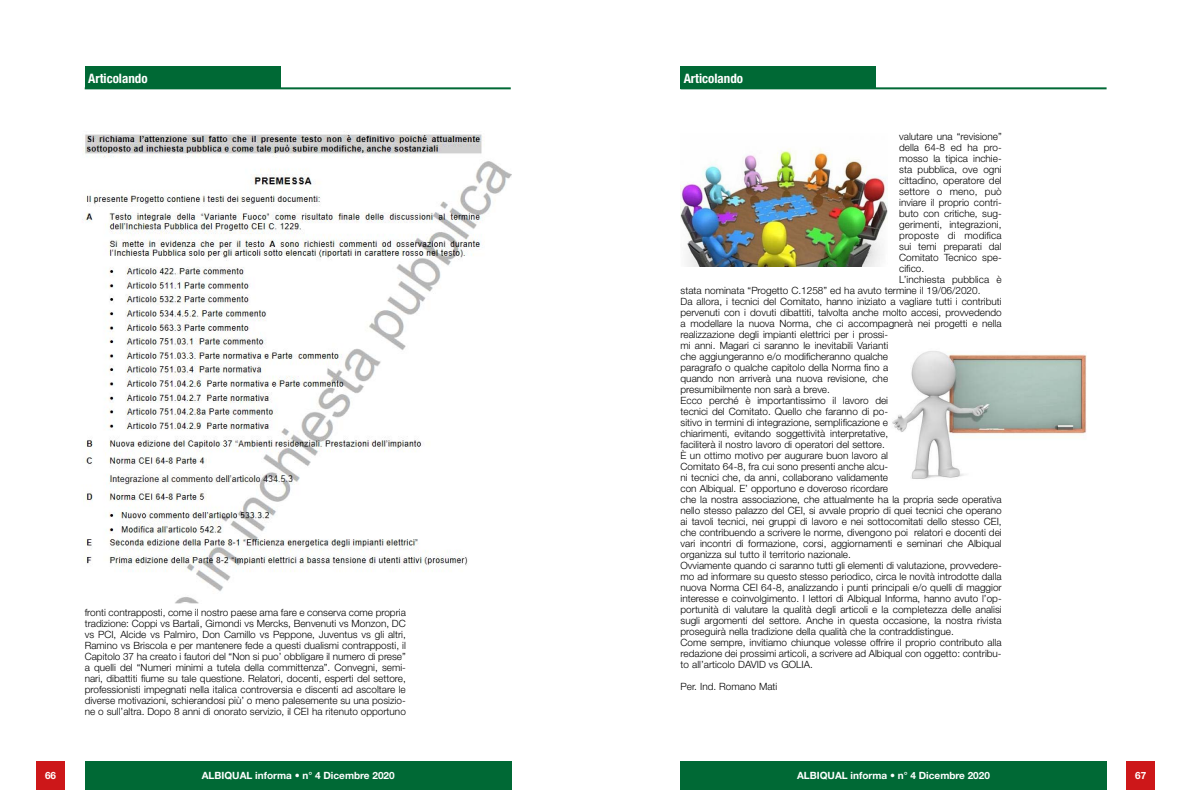
<style>
.page{position:relative;width:1191px;height:808px;background:#fff}
.page>*{position:absolute;margin:0;border:0;box-sizing:border-box;transform-origin:0 0}
.t1{font:700 condensed 13px "Helvetica Neue LT Std";color:#fff}
.t2{font:300 10px/11px "Helvetica Neue LT Std";color:#000;text-align:justify}
.t3{font:700 10px "Helvetica Neue LT Std";color:#fff}
</style>
<div class="page">
<hr style="left:85px;top:87px;width:426px;height:2px;background:#006935">
<div style="left:85px;top:66px;width:196px;height:23px;background:#006935"></div>
<div style="left:36px;top:761px;width:29px;height:28px;background:#cd1719"></div>
<div style="left:85px;top:761px;width:426px;height:28px;background:#006935"></div>
<img style="left:82px;top:131px;width:430px;height:472px">
<div style="left:1126px;top:761px;width:29px;height:28px;background:#cd1719"></div>
<div style="left:680px;top:761px;width:426px;height:28px;background:#006935"></div>
<img style="left:892px;top:351px;width:195px;height:128px">
<img style="left:680px;top:148px;width:207px;height:119px">
<hr style="left:680px;top:87px;width:426px;height:2px;background:#006935">
<div style="left:680px;top:66px;width:196px;height:23px;background:#006935"></div>
<h1 class="t1" style="left:88px;top:70px;width:61px">Articolando</h1>
<p class="t2" style="left:85px;top:606px;width:323px">fronti contrapposti, come il nostro paese ama fare e conserva come propria tradizione: Coppi vs Bartali, Gimondi vs Mercks, Benvenuti vs Monzon, DC vs PCI, Alcide vs Palmiro, Don Camillo vs Peppone, Juventus vs gli altri, Ramino vs Briscola e per mantenere fede a questi dualismi contrapposti, il Capitolo 37 ha creato i fautori del “Non si puo’ obbligare il numero di prese” a quelli del “Numeri minimi a tutela della committenza”. Convegni, semi&shy;nari, dibattiti fiume su tale questione. Relatori, docenti, esperti del settore, professionisti impegnati nella italica controversia e discenti ad ascoltare le diverse motivazioni, schierandosi più’ o meno palesemente su una posizio&shy;ne o sull’altra. Dopo 8 anni di onorato servizio, il CEI ha ritenuto opportuno</p>
<h1 class="t1" style="left:683px;top:70px;width:61px">Articolando</h1>
<p class="t2" style="left:899px;top:131px;width:104px">valutare una “revisione”</p>
<p class="t2" style="left:899px;top:142px;width:104px">della 64-8 ed ha pro-</p>
<p class="t2" style="left:899px;top:153px;width:104px">mosso la tipica inchie-</p>
<p class="t2" style="left:899px;top:164px;width:104px">sta pubblica, ove ogni</p>
<p class="t2" style="left:899px;top:175px;width:104px">cittadino, operatore del</p>
<p class="t2" style="left:899px;top:186px;width:104px">settore o meno, può</p>
<p class="t2" style="left:899px;top:197px;width:104px">inviare il proprio contri-</p>
<p class="t2" style="left:899px;top:208px;width:104px">buto con critiche, sug-</p>
<p class="t2" style="left:899px;top:219px;width:104px">gerimenti, integrazioni,</p>
<p class="t2" style="left:899px;top:230px;width:104px">proposte di modifica</p>
<p class="t2" style="left:899px;top:241px;width:104px">sui temi preparati dal</p>
<p class="t2" style="left:899px;top:252px;width:104px">Comitato Tecnico spe-</p>
<p class="t2" style="left:899px;top:263px;width:27px">cifico.</p>
<p class="t2" style="left:899px;top:274px;width:104px">L’inchiesta pubblica è</p>
<p class="t2" style="left:680px;top:285px;width:301px">stata nominata “Progetto C.1258” ed ha avuto termine il 19/06/2020.</p>
<p class="t2" style="left:680px;top:296px;width:323px">Da allora, i tecnici del Comitato, hanno iniziato a vagliare tutti i contributi</p>
<p class="t2" style="left:680px;top:307px;width:323px">pervenuti con i dovuti dibattiti, talvolta anche molto accesi, provvedendo</p>
<p class="t2" style="left:680px;top:318px;width:323px">a modellare la nuova Norma, che ci accompagnerà nei progetti e nella</p>
<p class="t2" style="left:680px;top:329px;width:209px">realizzazione degli impianti elettrici per i prossi-</p>
<p class="t2" style="left:680px;top:340px;width:209px">mi anni. Magari ci saranno le inevitabili Varianti</p>
<p class="t2" style="left:680px;top:351px;width:209px">che aggiungeranno e/o modificheranno qualche</p>
<p class="t2" style="left:680px;top:362px;width:209px">paragrafo o qualche capitolo della Norma fino a</p>
<p class="t2" style="left:680px;top:373px;width:209px">quando non arriverà una nuova revisione, che</p>
<p class="t2" style="left:680px;top:384px;width:151px">presumibilmente non sarà a breve.</p>
<p class="t2" style="left:680px;top:395px;width:209px">Ecco perché è importantissimo il lavoro dei</p>
<p class="t2" style="left:680px;top:406px;width:209px">tecnici del Comitato. Quello che faranno di po-</p>
<p class="t2" style="left:680px;top:417px;width:209px">sitivo in termini di integrazione, semplificazione e</p>
<p class="t2" style="left:680px;top:428px;width:209px">chiarimenti, evitando soggettività interpretative,</p>
<p class="t2" style="left:680px;top:439px;width:206px">faciliterà il nostro lavoro di operatori del settore.</p>
<p class="t2" style="left:680px;top:450px;width:209px">È un ottimo motivo per augurare buon lavoro al</p>
<p class="t2" style="left:680px;top:461px;width:209px">Comitato 64-8, fra cui sono presenti anche alcu-</p>
<p class="t2" style="left:680px;top:472px;width:209px">ni tecnici che, da anni, collaborano validamente</p>
<p class="t2" style="left:680px;top:483px;width:209px">con Albiqual. E’ opportuno e doveroso ricordare</p>
<p class="t2" style="left:680px;top:494px;width:323px">che la nostra associazione, che attualmente ha la propria sede operativa</p>
<p class="t2" style="left:680px;top:505px;width:323px">nello stesso palazzo del CEI, si avvale proprio di quei tecnici che operano</p>
<p class="t2" style="left:680px;top:516px;width:322px">ai tavoli tecnici, nei gruppi di lavoro e nei sottocomitati dello stesso CEI,</p>
<p class="t2" style="left:680px;top:527px;width:323px">che contribuendo a scrivere le norme, divengono poi relatori e docenti dei</p>
<p class="t2" style="left:680px;top:538px;width:323px">vari incontri di formazione, corsi, aggiornamenti e seminari che Albiqual</p>
<p class="t2" style="left:680px;top:549px;width:172px">organizza sul tutto il territorio nazionale.</p>
<p class="t2" style="left:680px;top:560px;width:323px">Ovviamente quando ci saranno tutti gli elementi di valutazione, provvedere-</p>
<p class="t2" style="left:680px;top:571px;width:323px">mo ad informare su questo stesso periodico, circa le novità introdotte dalla</p>
<p class="t2" style="left:680px;top:582px;width:323px">nuova Norma CEI 64-8, analizzando i punti principali e/o quelli di maggior</p>
<p class="t2" style="left:680px;top:593px;width:323px">interesse e coinvolgimento. I lettori di Albiqual Informa, hanno avuto l’op-</p>
<p class="t2" style="left:680px;top:604px;width:322px">portunità di valutare la qualità degli articoli e la completezza delle analisi</p>
<p class="t2" style="left:680px;top:615px;width:323px">sugli argomenti del settore. Anche in questa occasione, la nostra rivista</p>
<p class="t2" style="left:680px;top:626px;width:275px">proseguirà nella tradizione della qualità che la contraddistingue.</p>
<p class="t2" style="left:680px;top:637px;width:322px">Come sempre, invitiamo chiunque volesse offrire il proprio contributo alla</p>
<p class="t2" style="left:680px;top:648px;width:322px">redazione dei prossimi articoli, a scrivere ad Albiqual con oggetto: contribu-</p>
<p class="t2" style="left:680px;top:659px;width:134px">to all’articolo DAVID vs GOLIA.</p>
<p class="t2" style="left:680px;top:681px;width:98px">Per. Ind. Romano Mati</p>
<p class="t3" style="left:45px;top:769px;width:13px">66</p>
<p class="t3" style="left:202px;top:769px;width:194px">ALBIQUAL informa • n° 4 Dicembre 2020</p>
<p class="t3" style="left:797px;top:769px;width:194px">ALBIQUAL informa • n° 4 Dicembre 2020</p>
<p class="t3" style="left:1135px;top:769px;width:13px">67</p>
</div>
